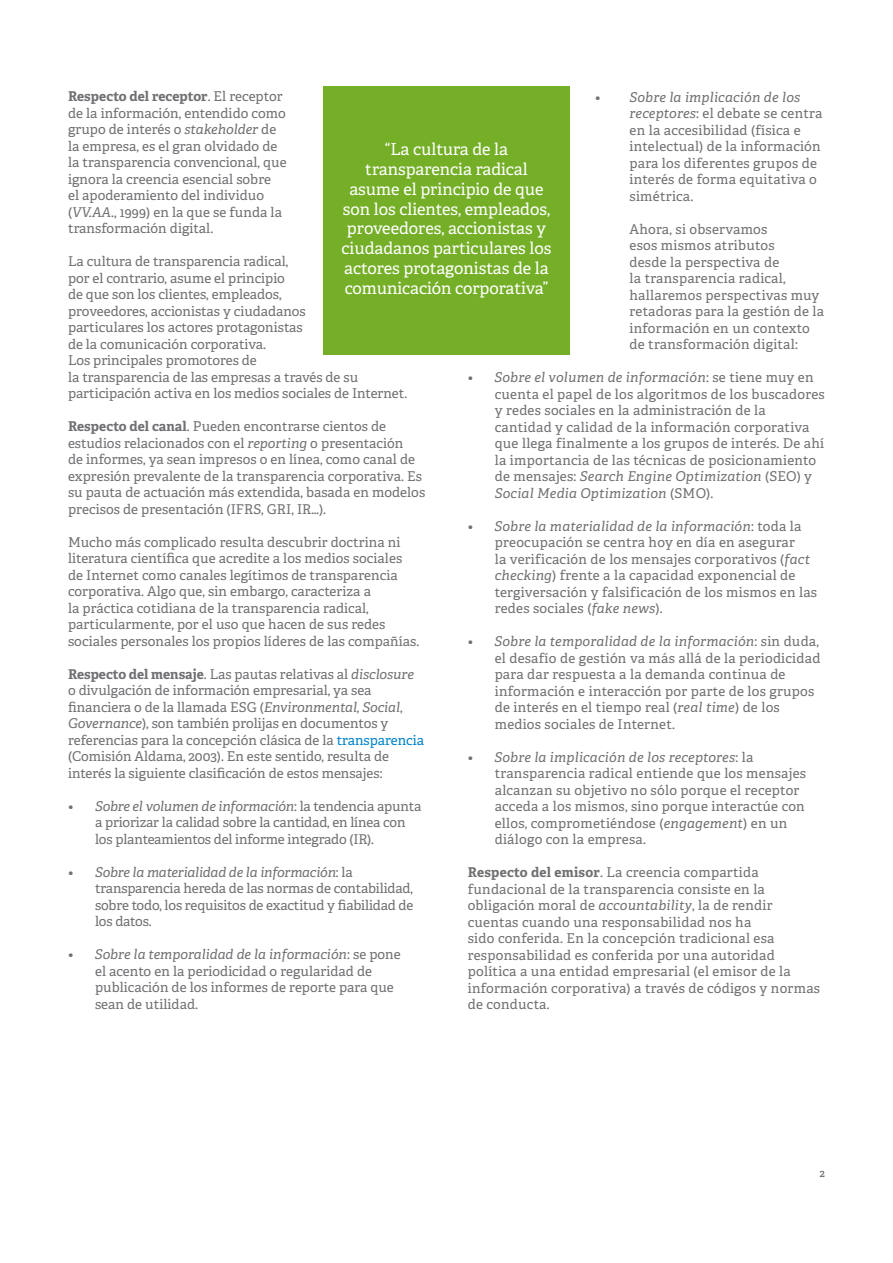
<style>
.page{position:relative;width:893px;height:1263px;background:#fff}
.page>*{position:absolute;margin:0;border:0;box-sizing:border-box;transform-origin:0 0}
.t1{font:16.5px/19.8px "Adelle";color:#fff;text-align:center}
.t2{font:13.5px/16.5px "Adelle";letter-spacing:.005em;color:#706f73}
.t3{font:10.5px "Adelle";color:#55565a}
.s1{font-weight:700}
.s2{font-style:italic}
.s3{color:#0082c9}
</style>
<div class="page">
<div style="left:323px;top:86px;width:247px;height:269px;background:#74af27"></div>
<p class="t2" style="left:68px;top:88px;width:220px"><span class="s1">Respecto del receptor</span>. El receptor de la información, entendido como grupo de interés o <span class="s2">stakeholder</span> de la empresa, es el gran olvidado de la transparencia convencional, que ignora la creencia esencial sobre<br>el apoderamiento del individuo (<span class="s2">VV.AA</span>., 1999) en la que se funda la transformación digital.</p>
<p class="t2" style="left:68px;top:253px;width:341px">La cultura de transparencia radical,<br>por el contrario, asume el principio<br>de que son los clientes, empleados,<br>proveedores, accionistas y ciudadanos<br>particulares los actores protagonistas<br>de la comunicación corporativa.<br>Los principales promotores de<br>la transparencia de las empresas a través de su participación activa en los medios sociales de Internet.</p>
<p class="t2" style="left:68px;top:418px;width:359px"><span class="s1">Respecto del canal</span>. Pueden encontrarse cientos de estudios relacionados con el <span class="s2">reporting</span> o presentación<br>de informes, ya sean impresos o en línea, como canal de expresión prevalente de la transparencia corporativa. Es su pauta de actuación más extendida, basada en modelos precisos de presentación (IFRS, GRI, IR…).</p>
<p class="t2" style="left:68px;top:533px;width:353px">Mucho más complicado resulta descubrir doctrina ni literatura científica que acredite a los medios sociales de Internet como canales legítimos de transparencia corporativa. Algo que, sin embargo, caracteriza a<br>la práctica cotidiana de la transparencia radical, particularmente, por el uso que hacen de sus redes sociales personales los propios líderes de las compañías.</p>
<p class="t2" style="left:68px;top:665px;width:358px"><span class="s1">Respecto del mensaje</span>. Las pautas relativas al <span class="s2">disclosure </span>o divulgación de información empresarial, ya sea financiera o de la llamada ESG (<span class="s2">Environmental</span>, <span class="s2">Social</span>, <span class="s2">Governance</span>), son también prolijas en documentos y referencias para la concepción clásica de la <span class="s3">transparencia </span>(Comisión Aldama, 2003). En este sentido, resulta de interés la siguiente clasificación de estos mensajes:</p>
<p class="t2" style="left:95px;top:797px;width:328px;text-indent:-27px"><span class="s2">• Sobre el volumen de información</span>: la tendencia apunta a priorizar la calidad sobre la cantidad, en línea con los planteamientos del informe integrado (IR).</p>
<p class="t2" style="left:95px;top:863px;width:320px;text-indent:-27px"><span class="s2">• Sobre la materialidad de la información</span>: la transparencia hereda de las normas de contabilidad, sobre todo, los requisitos de exactitud y fiabilidad de los datos.</p>
<p class="t2" style="left:95px;top:946px;width:307px;text-indent:-27px"><span class="s2">• Sobre la temporalidad de la información</span>: se pone el acento en la periodicidad o regularidad de publicación de los informes de reporte para que sean de utilidad.</p>
<p class="t2" style="left:629px;top:88px;width:194px;text-indent:-34px"><span class="s2">• Sobre la implicación de los receptores</span>: el debate se centra en la accesibilidad (física e intelectual) de la información para los diferentes grupos de interés de forma equitativa o simétrica.</p>
<p class="t2" style="left:629px;top:220px;width:196px">Ahora, si observamos<br>esos mismos atributos<br>desde la perspectiva de<br>la transparencia radical, hallaremos perspectivas muy retadoras para la gestión de la información en un contexto de transformación digital:</p>
<p class="t2" style="left:495px;top:368px;width:331px;text-indent:-27px"><span class="s2">• Sobre el volumen de información</span>: se tiene muy en cuenta el papel de los algoritmos de los buscadores y redes sociales en la administración de la cantidad y calidad de la información corporativa que llega finalmente a los grupos de interés. De ahí la importancia de las técnicas de posicionamiento de mensajes: <span class="s2">Search Engine Optimization</span> (SEO) y <span class="s2">Social Media Optimization</span> (SMO).</p>
<p class="t2" style="left:495px;top:517px;width:324px;text-indent:-27px"><span class="s2">• Sobre la materialidad de la información</span>: toda la preocupación se centra hoy en día en asegurar<br>la verificación de los mensajes corporativos (<span class="s2">fact checking</span>) frente a la capacidad exponencial de tergiversación y falsificación de los mismos en las redes sociales (<span class="s2">fake news</span>).</p>
<p class="t2" style="left:495px;top:632px;width:327px;text-indent:-27px"><span class="s2">• Sobre la temporalidad de la información</span>: sin duda, el desafío de gestión va más allá de la periodicidad para dar respuesta a la demanda continua de información e interacción por parte de los grupos de interés en el tiempo real (<span class="s2">real time</span>) de los medios sociales de Internet.</p>
<p class="t2" style="left:495px;top:748px;width:313px;text-indent:-27px"><span class="s2">• Sobre la implicación de los receptores</span>: la transparencia radical entiende que los mensajes alcanzan su objetivo no sólo porque el receptor acceda a los mismos, sino porque interactúe con ellos, comprometiéndose (<span class="s2">engagement</span>) en un diálogo con la empresa.</p>
<p class="t2" style="left:468px;top:863px;width:354px"><span class="s1">Respecto del emisor</span>. La creencia compartida fundacional de la transparencia consiste en la obligación moral de <span class="s2">accountability</span>, la de rendir cuentas cuando una responsabilidad nos ha<br>sido conferida. En la concepción tradicional esa responsabilidad es conferida por una autoridad política a una entidad empresarial (el emisor de la información corporativa) a través de códigos y normas de conducta.</p>
<p class="t1" style="left:342px;top:139px;width:211px">“La cultura de la transparencia radical asume el principio de que son los clientes, empleados, proveedores, accionistas y ciudadanos particulares los actores protagonistas de la comunicación corporativa”</p>
<p class="t3" style="left:820px;top:1166px;width:7px">2</p>
</div>
